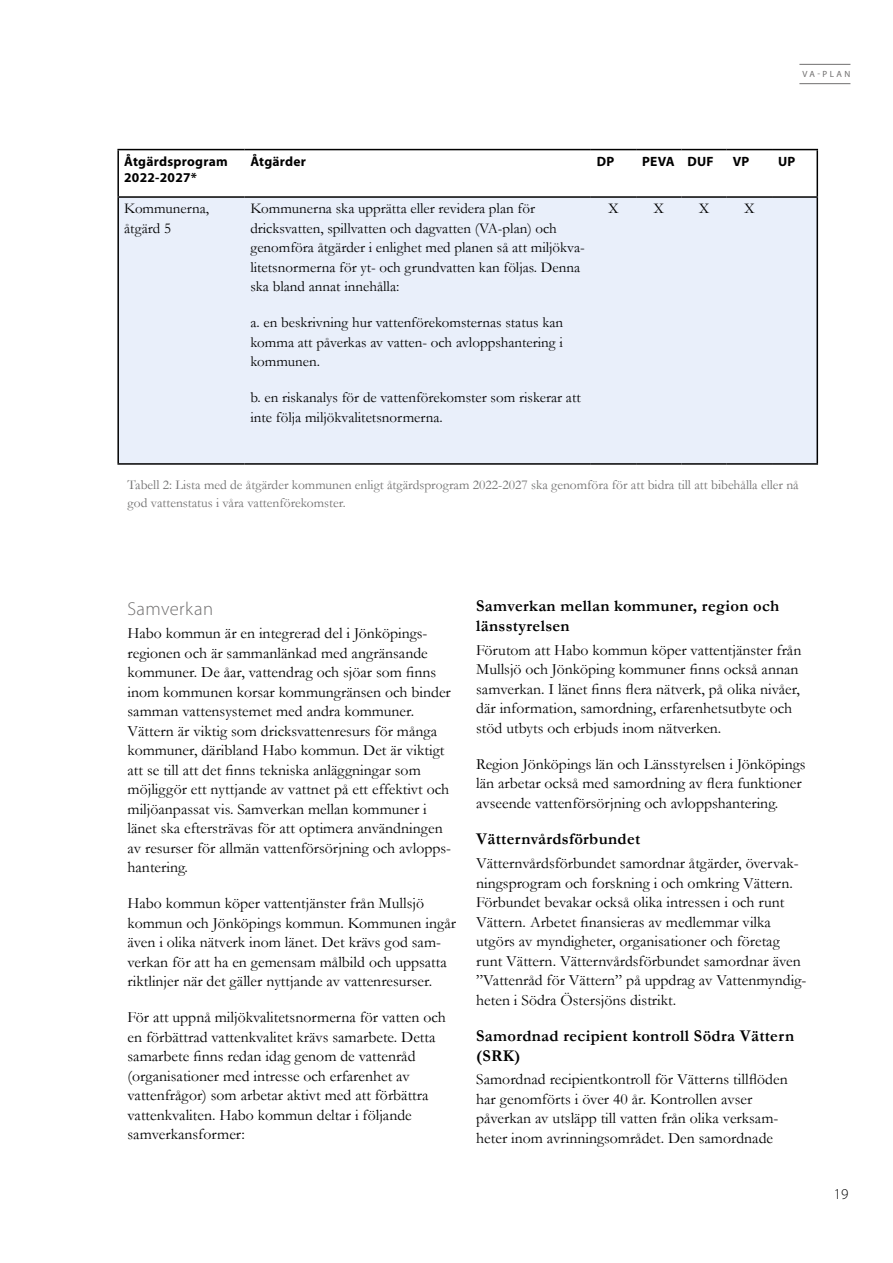
<style>
.page{position:relative;width:893px;height:1263px;background:#fff}
.page>*{position:absolute;margin:0;border:0;box-sizing:border-box;transform-origin:0 0}
.Rubrik_2{font:300 18.75px "Myriad Pro";letter-spacing:.02em;color:#706f6f}
.Rubrik_3{font:700 16.5px/19.8px "Garamond";letter-spacing:.02em;color:#000}
.Brödtext{font:15.75px/19.5px "Garamond";color:#000}
.Tabelltext{font:15px/19.5px "Garamond";color:#000}
.t1{font:300 15px "Myriad Pro";color:#000}
.Fotnotstext{font:13.5px/18px "Garamond";color:#706f6f}
.Tabellrubrik{font:700 13.5px/16.2px "Myriad Pro";letter-spacing:.02em;color:#000}
.t2{font:9px "Myriad Pro";letter-spacing:.27em;color:#706f6f}
</style>
<div class="page">
<hr style="left:799px;top:83px;width:51px;height:1px;background:#706f6f">
<hr style="left:799px;top:64px;width:51px;height:1px;background:#706f6f">
<div style="left:119px;top:198px;width:697px;height:265px;background:#e9effa"></div>
<hr style="left:117px;top:149px;width:127px;height:1px;background:#000">
<hr style="left:117px;top:150px;width:2px;height:46px;background:#000">
<hr style="left:244px;top:149px;width:347px;height:1px;background:#000">
<hr style="left:591px;top:149px;width:45px;height:1px;background:#000">
<hr style="left:636px;top:149px;width:45px;height:1px;background:#000">
<hr style="left:681px;top:149px;width:46px;height:1px;background:#000">
<hr style="left:727px;top:149px;width:45px;height:1px;background:#000">
<hr style="left:772px;top:149px;width:46px;height:1px;background:#000">
<hr style="left:816px;top:150px;width:2px;height:46px;background:#000">
<hr style="left:117px;top:196px;width:127px;height:2px;background:#000">
<hr style="left:117px;top:198px;width:2px;height:265px;background:#000">
<hr style="left:244px;top:196px;width:347px;height:2px;background:#000">
<hr style="left:591px;top:196px;width:45px;height:2px;background:#000">
<hr style="left:636px;top:196px;width:45px;height:2px;background:#000">
<hr style="left:681px;top:196px;width:46px;height:2px;background:#000">
<hr style="left:727px;top:196px;width:45px;height:2px;background:#000">
<hr style="left:772px;top:196px;width:46px;height:2px;background:#000">
<hr style="left:816px;top:198px;width:2px;height:265px;background:#000">
<hr style="left:117px;top:463px;width:127px;height:2px;background:#000">
<hr style="left:244px;top:463px;width:347px;height:2px;background:#000">
<hr style="left:591px;top:463px;width:45px;height:2px;background:#000">
<hr style="left:636px;top:463px;width:45px;height:2px;background:#000">
<hr style="left:681px;top:463px;width:46px;height:2px;background:#000">
<hr style="left:727px;top:463px;width:45px;height:2px;background:#000">
<hr style="left:772px;top:463px;width:46px;height:2px;background:#000">
<p class="t2" style="left:802px;top:69px;width:49px">VA-PLAN</p>
<p class="Tabellrubrik" style="left:124px;top:153px;width:105px">Åtgärdsprogram<br>2022-2027*</p>
<p class="Tabellrubrik" style="left:250px;top:153px;width:57px">Åtgärder</p>
<p class="Tabellrubrik" style="left:597px;top:153px;width:19px">DP</p>
<p class="Tabellrubrik" style="left:642px;top:153px;width:34px">PEVA</p>
<p class="Tabellrubrik" style="left:687px;top:153px;width:28px">DUF</p>
<p class="Tabellrubrik" style="left:733px;top:153px;width:18px">VP</p>
<p class="Tabellrubrik" style="left:778px;top:153px;width:19px">UP</p>
<p class="Tabelltext" style="left:124px;top:199px;width:86px">Kommunerna, åtgärd 5</p>
<p class="Tabelltext" style="left:250px;top:199px;width:336px">Kommunerna ska upprätta eller revidera plan för dricksvatten, spillvatten och dagvatten (VA-plan) och genomföra åtgärder i enlighet med planen så att miljökva&shy;litetsnormerna för yt- och grundvatten kan följas. Denna ska bland annat innehålla:</p>
<p class="Tabelltext" style="left:250px;top:313px;width:314px;text-align:justify">a. en beskrivning hur vattenförekomsternas status kan komma att påverkas av vatten- och avloppshantering i kommunen.</p>
<p class="Tabelltext" style="left:250px;top:388px;width:332px">b. en riskanalys för de vattenförekomster som riskerar att inte följa miljökvalitetsnormerna.</p>
<p class="Tabelltext" style="left:608px;top:199px;width:12px">X</p>
<p class="Tabelltext" style="left:654px;top:199px;width:12px">X</p>
<p class="Tabelltext" style="left:699px;top:199px;width:12px">X</p>
<p class="Tabelltext" style="left:744px;top:199px;width:12px">X</p>
<p class="Fotnotstext" style="left:128px;top:476px;width:673px">Tabell 2: Lista med de åtgärder kommunen enligt åtgärdsprogram 2022-2027 ska genomföra för att bidra till att bibehålla eller nå god vattenstatus i våra vattenförekomster.</p>
<h2 class="Rubrik_2" style="left:128px;top:597px;width:87px">Samverkan</h2>
<p class="Brödtext" style="left:128px;top:623px;width:325px">Habo kommun är en integrerad del i Jönköpings&shy;regionen och är sammanlänkad med angränsande kommuner. De åar, vattendrag och sjöar som finns inom kommunen korsar kommungränsen och binder samman vattensystemet med andra kommuner.<br>Vättern är viktig som dricksvattenresurs för många kommuner, däribland Habo kommun. Det är viktigt att se till att det finns tekniska anläggningar som möjliggör ett nyttjande av vattnet på ett effektivt och miljöanpassat vis. Samverkan mellan kommuner i länet ska eftersträvas för att optimera användningen av resurser för allmän vattenförsörjning och avlopps&shy;hantering.</p>
<p class="Brödtext" style="left:128px;top:893px;width:330px">Habo kommun köper vattentjänster från Mullsjö kommun och Jönköpings kommun. Kommunen ingår även i olika nätverk inom länet. Det krävs god sam&shy;verkan för att ha en gemensam målbild och uppsatta riktlinjer när det gäller nyttjande av vattenresurser.</p>
<p class="Brödtext" style="left:128px;top:1007px;width:320px">För att uppnå miljökvalitetsnormerna för vatten och en förbättrad vattenkvalitet krävs samarbete. Detta samarbete finns redan idag genom de vattenråd (organisationer med intresse och erfarenhet av vattenfrågor) som arbetar aktivt med att förbättra vattenkvaliten. Habo kommun deltar i följande samverkansformer:</p>
<h3 class="Rubrik_3" style="left:476px;top:596px;width:305px">Samverkan mellan kommuner, region och länsstyrelsen</h3>
<p class="Brödtext" style="left:476px;top:640px;width:327px">Förutom att Habo kommun köper vattentjänster från Mullsjö och Jönköping kommuner finns också annan samverkan. I länet finns flera nätverk, på olika nivåer, där information, samordning, erfarenhetsutbyte och stöd utbyts och erbjuds inom nätverken.</p>
<p class="Brödtext" style="left:476px;top:754px;width:331px">Region Jönköpings län och Länsstyrelsen i Jönköpings län arbetar också med samordning av flera funktioner avseende vattenförsörjning och avloppshantering.</p>
<h3 class="Rubrik_3" style="left:476px;top:829px;width:166px">Vätternvårdsförbundet</h3>
<p class="Brödtext" style="left:476px;top:853px;width:332px">Vätternvårdsförbundet samordnar åtgärder, övervak&shy;ningsprogram och forskning i och omkring Vättern.<br>Förbundet bevakar också olika intressen i och runt Vättern. Arbetet finansieras av medlemmar vilka utgörs av myndigheter, organisationer och företag runt Vättern. Vätternvårdsförbundet samordnar även ”Vattenråd för Vättern” på uppdrag av Vattenmyndig&shy;heten i Södra Östersjöns distrikt.</p>
<h3 class="Rubrik_3" style="left:476px;top:1026px;width:319px">Samordnad recipient kontroll Södra Vättern (SRK)</h3>
<p class="Brödtext" style="left:476px;top:1069px;width:313px">Samordnad recipientkontroll för Vätterns tillflöden har genomförts i över 40 år. Kontrollen avser påverkan av utsläpp till vatten från olika verksam&shy;heter inom avrinningsområdet. Den samordnade</p>
<p class="t1" style="left:834px;top:1185px;width:16px">19</p>
</div>
